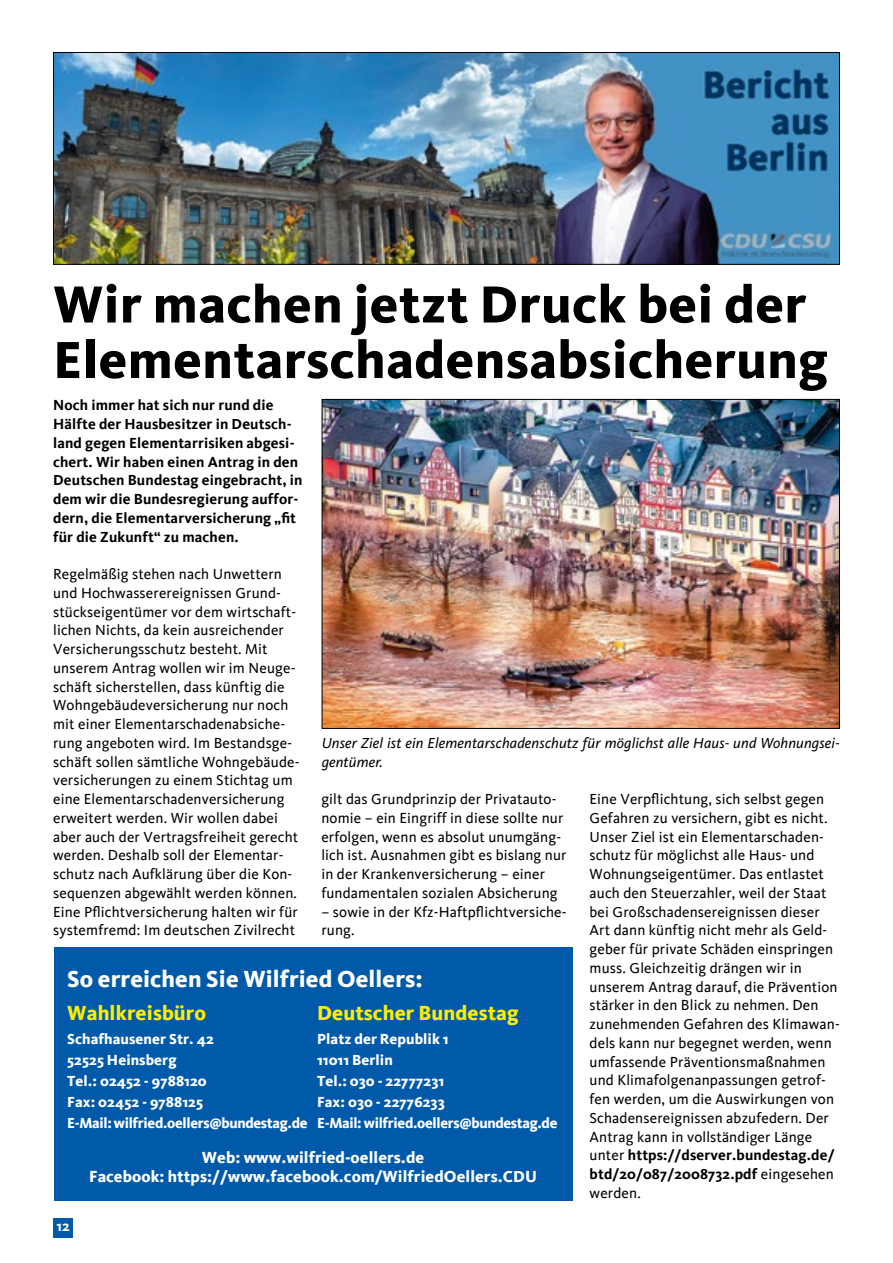
<style>
.page{position:relative;width:893px;height:1263px;background:#fff}
.page>*{position:absolute;margin:0;border:0;box-sizing:border-box;transform-origin:0 0}
.t1{font:800 54px/55.5px "Kievit";letter-spacing:.01em;color:#000}
.t2{font:800 24px "Kievit";letter-spacing:.005em;color:#fff}
.t3{font:800 21px "Kievit";letter-spacing:.005em;color:#ffed00}
.t4{font:800 16.5px/19.5px "Kievit";letter-spacing:.005em;color:#fff;text-align:center}
.t5{font:15px/18.8px "Kievit";letter-spacing:.01em;color:#000}
.t6{font:700 15px/18.8px "Kievit";letter-spacing:.01em;color:#000}
.t7{font:800 15px/21px "Kievit";letter-spacing:.005em;color:#fff}
.t8{font:italic 15px/18.8px "Kievit OT";letter-spacing:.01em;color:#000}
.t9{font:700 15px "Kievit";color:#fff}
.s1{font-weight:700}
</style>
<div class="page">
<div style="left:53px;top:1218px;width:20px;height:19px;background:#005aa9"></div>
<img style="left:55px;top:54px;width:783px;height:209px">
<div style="left:53px;top:52px;width:787px;height:213px;border:1px solid #000"></div>
<img style="left:324px;top:401px;width:514px;height:326px">
<div style="left:54px;top:947px;width:518px;height:254px;background:#005aa9"></div>
<h1 class="t1" style="left:53px;top:276px;width:776px">Wir machen jetzt Druck bei der<br>Elementarschadensabsicherung</h1>
<p class="t6" style="left:53px;top:396px;width:251px">Noch immer hat sich nur rund die Hälfte der Hausbesitzer in Deutsch&shy;land gegen Elementarrisiken abgesi&shy;chert. Wir haben einen Antrag in den Deutschen Bundestag eingebracht, in dem wir die Bundesregierung auffor&shy;dern, die Elementarversicherung „fit für die Zukunft“ zu machen.</p>
<p class="t5" style="left:53px;top:565px;width:248px">Regelmäßig stehen nach Unwettern und Hochwasserereignissen Grund&shy;stückseigentümer vor dem wirtschaft&shy;lichen N ichts, da kein ausreichender Versicherungsschutz besteht. Mit unserem Antrag wollen wir im Neuge&shy;schäft sicherstellen, dass künftig die Wohngebäudeversicherung nur noch mit einer Elementarschadenabsiche&shy;rung angeboten wird. Im Bestandsge&shy;schäft sollen sämtliche Wohngebäude&shy;versicherungen zu einem Stichtag um eine Elementarschadenversicherung erweitert werden. Wir wollen dabei aber auch der Vertragsfreiheit gerecht werden. Deshalb soll der Elementar&shy;schutz nach Aufklärung über die Kon&shy;sequenzen abgewählt werden können.<br>Eine Pflichtversicherung halten wir für systemfremd: Im deutschen Zivilrecht</p>
<p class="t8" style="left:322px;top:733px;width:520px">Unser Ziel ist ein Elementarschadenschutz für möglichst alle Haus- und Wohnungsei&shy;gentümer.</p>
<p class="t5" style="left:590px;top:790px;width:252px">Eine Verpflichtung, sich selbst gegen Gefahren zu versichern, gibt es nicht.<br>Unser Ziel ist ein Elementarschaden&shy;schutz für möglichst alle Haus- und Wohnungseigentümer. Das entlastet auch den Steuerzahler, weil der Staat bei Großschadensereignissen dieser Art dann künftig nicht mehr als Geld&shy;geber für private Schäden einspringen muss. Gleichzeitig drängen wir in unserem Antrag darauf, die Prävention stärker in den Blick zu nehmen. Den zunehmenden Gefahren des Klimawan&shy;dels kann nur begegnet werden, wenn umfassende Präventionsmaßnahmen und Klimafolgenanpassungen getrof&shy;fen werden, um die Auswirkungen von Schadensereignissen abzufedern. Der Antrag kann in vollständiger Länge unter <span class="s1">https://dserver.bundestag.de/ btd/20/087/2008732.pdf</span> eingesehen werden.</p>
<p class="t5" style="left:321px;top:790px;width:247px">gilt das Grundprinzip der Privatauto&shy;nomie – ein Eingriff in diese sollte nur erfolgen, wenn es absolut unumgäng&shy;lich ist. Ausnahmen gibt es bislang nur in der Krankenversicherung – einer fundamentalen sozialen Absicherung</p>
<p class="t5" style="left:321px;top:902px;width:247px">– sowie in der Kfz-Haftpflichtversiche&shy;rung.</p>
<h2 class="t2" style="left:67px;top:964px;width:357px">So erreichen Sie Wilfried Oellers:</h2>
<h3 class="t3" style="left:317px;top:1001px;width:203px">Deutscher Bundestag</h3>
<p class="t7" style="left:317px;top:1029px;width:242px">Platz der Republik 1<br>11011 Berlin<br>Tel.: 030 - 22777231<br>Fax: 030 - 22776233<br>E-Mail: wilfried.oellers@bundestag.de</p>
<h3 class="t3" style="left:67px;top:1001px;width:141px">Wahlkreisbüro</h3>
<p class="t7" style="left:67px;top:1029px;width:242px">Schafhausener Str. 42<br>52525 Heinsberg<br>Tel.: 02452 - 9788120<br>Fax: 02452 - 9788125<br>E-Mail: wilfried.oellers@bundestag.de</p>
<p class="t4" style="left:89px;top:1147px;width:449px">Web: www.wilfried-oellers.de<br>Facebook: https://www.facebook.com/WilfriedOellers.CDU</p>
<p class="t9" style="left:56px;top:1217px;width:15px">12</p>
</div>
